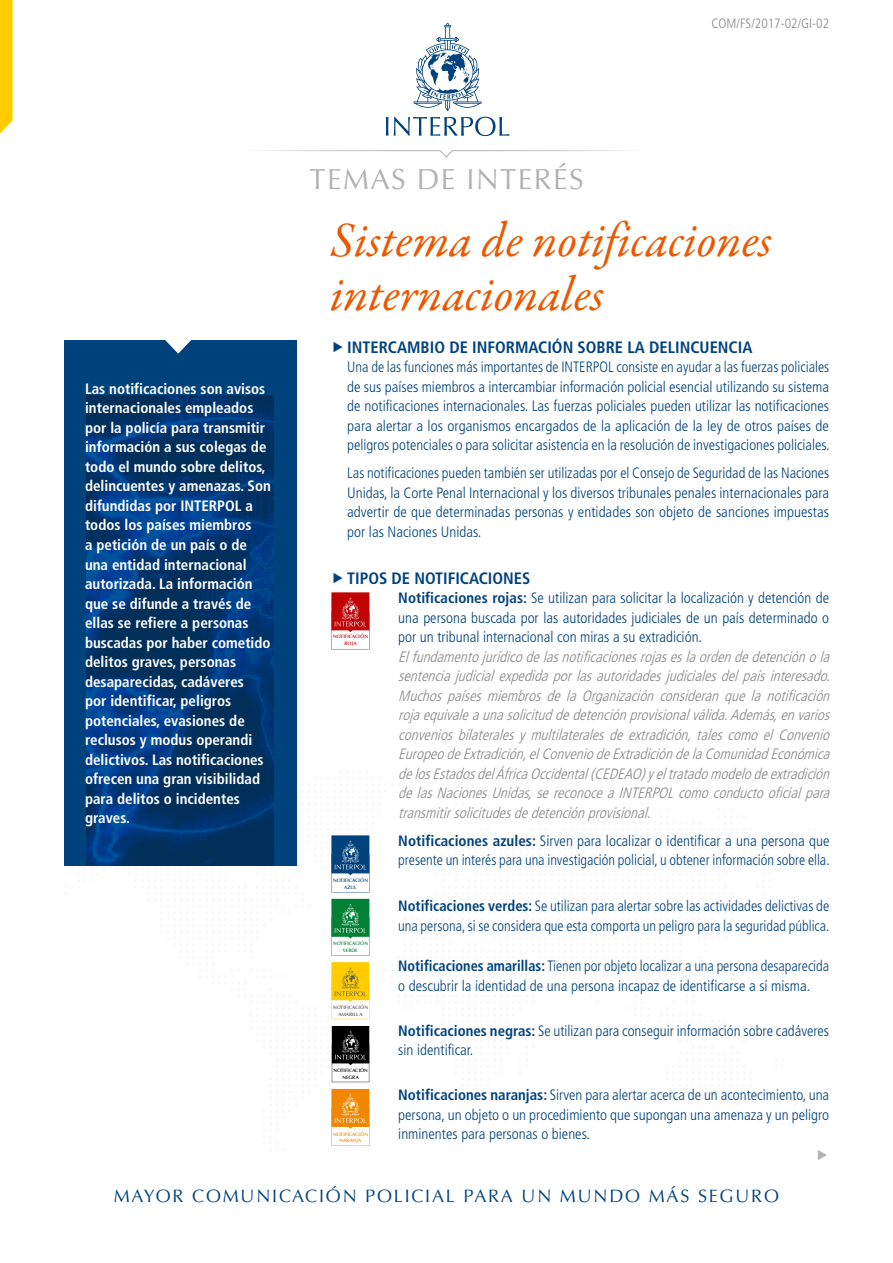
<style>
.page{position:relative;width:893px;height:1263px;background:#fff}
.page>*{position:absolute;margin:0;border:0;box-sizing:border-box;transform-origin:0 0}
.Factsheet_Title{font:italic 49.5px/54px "Garamond Premr Pro";color:#ea5901}
.t1{font:29.1px "Optima LT Std";letter-spacing:.05em;color:#b1b2b3}
.t2{font:18px "Optima LT Std";letter-spacing:.1em;color:#00427b}
.t3{font:700 condensed 16.5px "Frutiger LT Std";color:#00427b}
.plaintext_texte{font:300 condensed 15px/19.5px "Frutiger LT Std";color:#00427b;text-align:justify}
.Sub_text{font:italic 300 condensed 15px/19.5px "Frutiger LT Std";color:#868786;text-align:justify}
.intro{font:700 condensed 15px/19.5px "Frutiger LT Std";color:#fff}
.plaintext_texte-2{font:300 condensed 15px/19.5px "Frutiger LT Std";color:#00427b;text-align:justify;scale:.96 1}
.plaintext_texte-3{font:300 condensed 15px/19.5px "Frutiger LT Std";color:#00427b;scale:.95 1}
.ref_number{font:300 condensed 13.5px "Frutiger LT Std";color:#868786}
.t4{font:600 4.8px/6.9px "Optima LT Std";color:#565655;text-align:center}
.t5{font:600 4.8px/6.9px "Optima LT Std";color:#f18700;text-align:center}
.t6{font:600 4.8px/6.9px "Optima LT Std";color:#008135;text-align:center}
.t7{font:600 4.8px/6.8px "Optima LT Std";color:#000;text-align:center}
.t8{font:600 4.8px/6.9px "Optima LT Std";color:#c00304;text-align:center}
.t9{font:600 4.8px/6.9px "Optima LT Std";color:#00427b;text-align:center}
.s1{font-weight:700}
</style>
<div class="page">
<svg style="left:259px;top:150px;width:373px;height:8px"></svg>
<svg style="left:414px;top:23px;width:68px;height:88px"></svg>
<svg style="left:386px;top:117px;width:2px;height:19px"></svg>
<svg style="left:394px;top:117px;width:115px;height:19px"></svg>
<svg style="left:0;top:0;width:13px;height:134px;background:#ffd015"></svg>
<svg style="left:331px;top:592px;width:38px;height:57px"></svg>
<div style="left:64px;top:340px;width:232px;height:525px;background:#00427b"></div>
<img style="left:87px;top:395px;width:186px;height:375px">
<svg style="left:165px;top:340px;width:26px;height:14px"></svg>
<svg style="left:64px;top:770px;width:306px;height:376px"></svg>
<h2 class="t1" style="left:309px;top:162px;width:276px">TEMAS DE INTERÉS</h2>
<p class="ref_number" style="left:711px;top:16px;width:119px">COM/FS/2017-02/GI-02</p>
<p class="intro" style="left:85px;top:379px;width:187px">Las notificaciones son avisos internacionales empleados por la policía para transmitir información a sus colegas de todo el mundo sobre delitos, delincuentes y amenazas. Son difundidas por INTERPOL a todos los países miembros<br>a petición de un país o de una entidad internacional autorizada. La información que se difunde a través de ellas se refiere a personas buscadas por haber cometido delitos graves, personas desaparecidas, cadáveres<br>por identificar, peligros potenciales, evasiones de reclusos y modus operandi delictivos. Las notificaciones ofrecen una gran visibilidad para delitos o incidentes graves.</p>
<p class="Factsheet_Title" style="left:330px;top:216px;width:443px">Sistema de notificaciones internacionales</p>
<p class="t3" style="left:347px;top:337px;width:407px">INTERCAMBIO DE INFORMACIÓN SOBRE LA DELINCUENCIA</p>
<p class="plaintext_texte-2" style="left:347px;top:357px;width:504px">Una de las funciones más importantes de INTERPOL consiste en ayudar a las fuerzas policiales de sus países miembros a intercambiar información policial esencial utilizando su sistema de notificaciones internacionales. Las fuerzas policiales pueden utilizar las notificaciones para alertar a los organismos encargados de la aplicación de la ley de otros países de peligros potenciales o para solicitar asistencia en la resolución de investigaciones policiales.</p>
<p class="plaintext_texte" style="left:347px;top:463px;width:483px">Las notificaciones pueden también ser utilizadas por el Consejo de Seguridad de las Naciones Unidas, la Corte Penal Internacional y los diversos tribunales penales internacionales para advertir de que determinadas personas y entidades son objeto de sanciones impuestas por las Naciones Unidas.</p>
<p class="t3" style="left:347px;top:568px;width:185px">TIPOS DE NOTIFICACIONES</p>
<p class="plaintext_texte" style="left:398px;top:588px;width:432px"><span class="s1">Notificaciones rojas:</span> Se utilizan para solicitar la localización y detención de una persona buscada por las autoridades judiciales de un país determinado o por un tribunal internacional con miras a su extradición.</p>
<p class="Sub_text" style="left:398px;top:647px;width:438px">Elfundamentojurídicodelasnotificacionesrojaseslaordendedetenciónola sentenciajudicialexpedidaporlasautoridadesjudicialesdelpaísinteresado.<br>Muchos países miembros de la Organización consideran que la notificación rojaequivaleaunasolicituddedetenciónprovisionalválida.Además,envarios convenios bilaterales y multilaterales de extradición,tales como el Convenio EuropeodeExtradición,elConveniodeExtradicióndelaComunidadEconómica delosEstadosdelÁfricaOccidental(CEDEAO)yeltratadomodelodeextradición delasNacionesUnidas,sereconoceaINTERPOLcomoconductooficialpara transmitirsolicitudesdedetenciónprovisional.</p>
<p class="plaintext_texte" style="left:398px;top:831px;width:433px"><span class="s1">Notificaciones azules:</span> Sirven para localizar o identificar a una persona que presente un interés para una investigación policial, u obtener información sobre ella.</p>
<p class="plaintext_texte" style="left:398px;top:896px;width:433px"><span class="s1">Notificaciones verdes:</span> Se utilizan para alertar sobre las actividades delictivas de una persona, si se considera que esta comporta un peligro para la seguridad pública.</p>
<p class="plaintext_texte-3" style="left:398px;top:957px;width:455px"><span class="s1">Notificaciones amarillas:</span> Tienen por objeto localizar a una persona desaparecida o descubrir la identidad de una persona incapaz de identificarse a sí misma.</p>
<p class="plaintext_texte" style="left:398px;top:1021px;width:432px"><span class="s1">Notificaciones negras:</span> Se utilizan para conseguir información sobre cadáveres sin identificar.</p>
<p class="plaintext_texte" style="left:398px;top:1086px;width:432px"><span class="s1">Notificaciones naranjas:</span> Sirven para alertar acerca de un acontecimiento, una persona, un objeto o un procedimiento que supongan una amenaza y un peligro inminentes para personas o bienes.</p>
<p class="t8" style="left:333px;top:633px;width:37px">NOTIFICACIÓN<br>ROJA</p>
<p class="t9" style="left:333px;top:877px;width:37px">NOTIFICACIÓN<br>AZUL</p>
<p class="t6" style="left:333px;top:940px;width:37px">NOTIFICACIÓN<br>VERDE</p>
<p class="t4" style="left:333px;top:1004px;width:37px">NOTIFICACIÓN<br>AMARILL A</p>
<p class="t7" style="left:333px;top:1067px;width:36px">NOTIFICACIÓN<br>NEGRA</p>
<p class="t5" style="left:333px;top:1130px;width:37px">NOTIFICACIÓN<br>NARANJA</p>
<p class="t2" style="left:114px;top:1185px;width:667px">MAYOR COMUNICACIÓN POLICIAL PARA UN MUNDO MÁS SEGURO</p>
</div>
